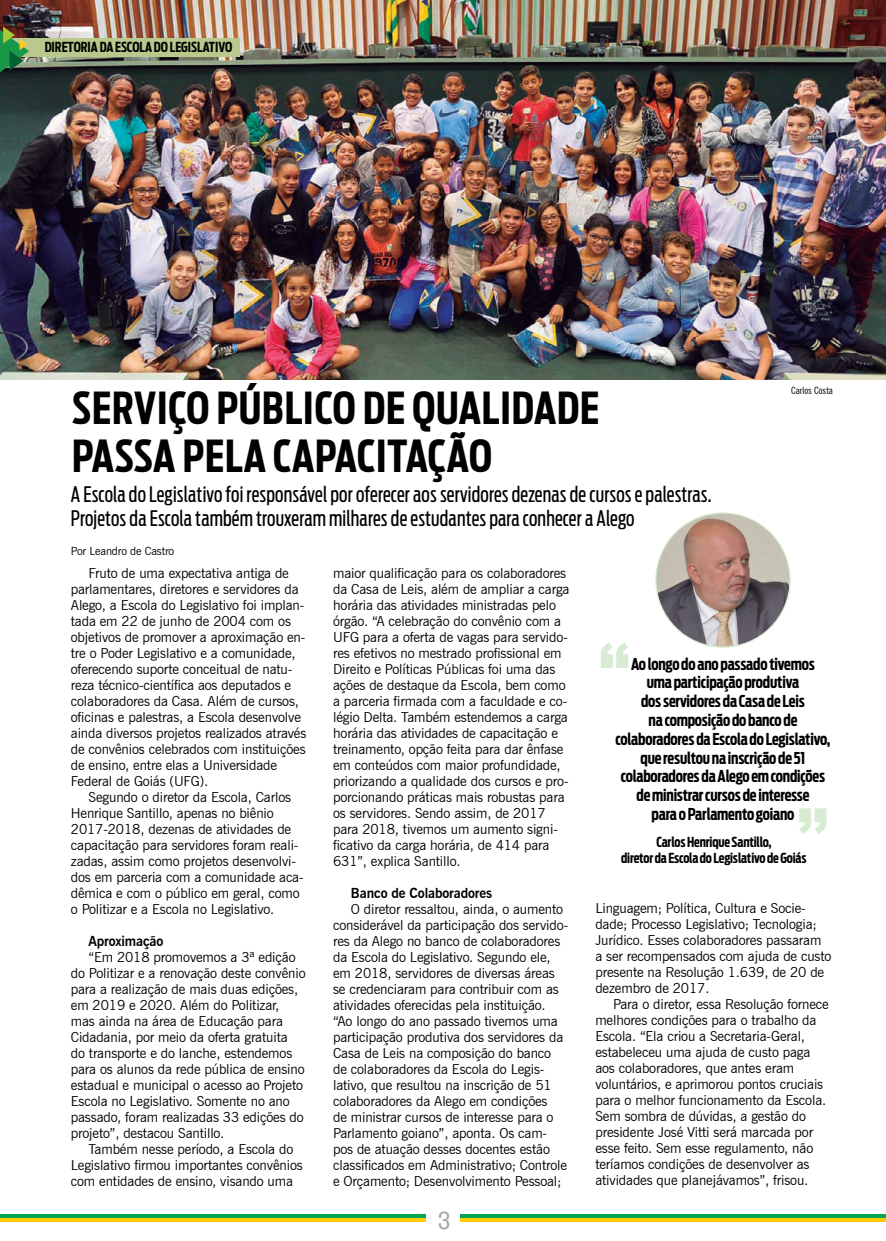
<style>
.page{position:relative;width:886px;height:1241px;background:#fff}
.page>*{position:absolute;margin:0;border:0;box-sizing:border-box;transform-origin:0 0}
.t1{font:700 43.75px/47.5px "Antenna Extra Cond";letter-spacing:.02em;color:#000}
.t2{font:28.75px "Vacer Sans Personal";color:#a7a9ac}
.t3{font:21.25px/23.8px "Antenna Extra Cond";letter-spacing:.005em;color:#000}
.t4{font:700 16.25px/18.8px "Antenna Extra Cond";letter-spacing:-.01em;color:#000;text-align:center}
.t5{font:13.75px/16px "News Gothic BT";letter-spacing:-.01em;color:#000}
.t6{font:700 13.75px/16.2px "Antenna Extra Cond";letter-spacing:-.01em;color:#000;text-align:center}
.t7{font:700 13.75px "News Gothic BT";letter-spacing:-.01em;color:#000}
.t8{font:11.25px "News Gothic BT";letter-spacing:-.01em;color:#000}
.t9{font:condensed 10px "News Gothic BT";color:#000}
</style>
<div class="page">
<hr style="left:0;top:1214px;width:425px;height:3px;background:#00a651">
<svg style="left:0;top:1217px;width:425px;height:4px;fill:#ffcb05"></svg>
<hr style="left:461px;top:1214px;width:425px;height:3px;background:#00a651">
<svg style="left:461px;top:1217px;width:425px;height:4px;fill:#ffcb05"></svg>
<img style="left:0;top:0;width:886px;height:380px">
<div style="left:0;top:38px;width:240px;height:19px;background:#b9c88c"></div>
<svg style="left:0;top:26px;width:29px;height:46px"></svg>
<svg style="left:601px;top:642px;width:27px;height:26px"></svg>
<svg style="left:799px;top:808px;width:27px;height:25px"></svg>
<img style="left:656px;top:513px;width:134px;height:134px;border-radius:67px">
<p class="t6" style="left:45px;top:39px;width:7px">DIRET</p>
<p class="t6" style="left:74px;top:39px;width:160px">ORIA DA ESCOLA DO LEGIS LATIVO</p>
<h1 class="t1" style="left:72px;top:385px;width:529px">Serviço Público de qualidade passa pela capac</h1>
<h1 class="t1" style="left:376px;top:432px;width:114px">itação</h1>
<h3 class="t3" style="left:71px;top:482px;width:642px">A Escola do Legislativo foi responsável por oferecer aos servidores dezenas de cursos e palestras.<br>Projetos da Escola também trouxeram milhares de estudantes para conhecer a Alego</h3>
<p class="t8" style="left:71px;top:543px;width:105px">Por Leandro de Castro</p>
<p class="t9" style="left:791px;top:384px;width:43px">Carlos Costa</p>
<p class="t5" style="left:71px;top:564px;width:237px;text-indent:18px">Fruto de uma expectativa antiga de parlamentares, diretores e servidores da Alego, a Escola do Legislativo foi implan&shy;tada em 22 de junho de 2004 com os objetivos de promover a aproximação en&shy;tre o Poder Legislativo e a comunidade, oferecendo suporte conceitual de natu&shy;reza técnico-científica aos deputados e colaboradores da Casa. Além de cursos, oficinas e palestras, a Escola desenvolve ainda diversos projetos realizados através de convênios celebrados com instituições de ensino, entre elas a Universidade Federal de Goiás (UFG).</p>
<p class="t5" style="left:71px;top:788px;width:234px;text-indent:18px">Segundo o diretor da Escola, Carlos Henrique Santillo, apenas no biênio 2017-2018, dezenas de atividades de capacitação para servidores foram reali&shy;zadas, assim como projetos desenvolvi&shy;dos em parceria com a comunidade aca&shy;dêmica e com o público em geral, como o Politizar e a Escola no Legislativo.</p>
<p class="t7" style="left:89px;top:932px;width:76px">Aproximação</p>
<p class="t5" style="left:71px;top:949px;width:236px;text-indent:18px">“Em 2018 promovemos a 3ª edição do Politizar e a renovação deste convênio para a realização de mais duas edições, em 2019 e 2020. Além do Politizar, mas ainda na área de Educação para Cidadania, por meio da oferta gratuita<br>do transporte e do lanche, estendemos para os alunos da rede pública de ensino estadual e municipal o acesso ao Projeto Escola no Legislativo. Somente no ano passado, foram realizadas 33 edições do projeto”, destacou Santillo.</p>
<p class="t5" style="left:71px;top:1141px;width:233px;text-indent:18px">Também nesse período, a Escola do<br>Legislativo firmou importantes convênios com entidades de ensino, visando uma</p>
<p class="t5" style="left:333px;top:564px;width:238px">maior qualificação para os colaboradores da Casa de Leis, além de ampliar a carga horária das atividades ministradas pelo órgão. “A celebração do convênio com a UFG para a oferta de vagas para servido&shy;res efetivos no mestrado profissional em Direito e Políticas Públicas foi uma das ações de destaque da Escola, bem como a parceria firmada com a faculdade e co&shy;légio Delta. Também estendemos a carga horária das atividades de capacitação e treinamento, opção feita para dar ênfase em conteúdos com maior profundidade, priorizando a qualidade dos cursos e pro&shy;porcionando práticas mais robustas para os servidores. Sendo assim, de 2017 para 2018, tivemos um aumento signi&shy;ficativo da carga horária, de 414 para 631”, explica Santillo.</p>
<p class="t7" style="left:351px;top:884px;width:143px">Banco de Colaboradores</p>
<p class="t5" style="left:333px;top:900px;width:237px;text-indent:18px">O diretor ressaltou, ainda, o aumento considerável da participação dos servido&shy;res da Alego no banco de colaboradores da Escola do Legislativo. Segundo ele, em 2018, servidores de diversas áreas se credenciaram para contribuir com as atividades oferecidas pela instituição. “Ao longo do ano passado tivemos uma participação produtiva dos servidores da Casa de Leis na composição do banco de colaboradores da Escola do Legis&shy;lativo, que resultou na inscrição de 51 colaboradores da Alego em condições<br>de ministrar cursos de interesse para o Parlamento goiano”, aponta. Os cam&shy;pos de atuação desses docentes estão classificados em Administrativo; Controle e Orçamento; Desenvolvimento Pessoal;</p>
<h2 class="t2" style="left:438px;top:1203px;width:14px">3</h2>
<p class="t4" style="left:615px;top:654px;width:216px">Ao longo do ano passado tivemos<br>uma participação produtiva<br>dos servidores da Casa de Leis<br>na composição do banco de colaboradores da Escola do Legislativo, que resultou na inscrição de 51 colaboradores da Alego em condições de ministrar cursos de interesse<br>para o Parlamento goiano</p>
<p class="t6" style="left:621px;top:833px;width:187px">Carlos Henrique Santillo,<br>diretor da Escola do Legislativo de Goiás</p>
<p class="t5" style="left:595px;top:899px;width:238px">Linguagem; Política, Cultura e Socie&shy;dade; Processo Legislativo; Tecnologia; Jurídico. Esses colaboradores passaram a ser recompensados com ajuda de custo presente na Resolução 1.639, de 20 de dezembro de 2017.</p>
<p class="t5" style="left:595px;top:995px;width:235px;text-indent:18px">Para o diretor, essa Resolução fornece melhores condições para o trabalho da Escola. “Ela criou a Secretaria-Geral, estabeleceu uma ajuda de custo paga aos colaboradores, que antes eram voluntários, e aprimorou pontos cruciais para o melhor funcionamento da Escola.<br>Sem sombra de dúvidas, a gestão do presidente José Vitti será marcada por esse feito. Sem esse regulamento, não teríamos condições de desenvolver as atividades que planejávamos”, frisou.</p>
</div>
